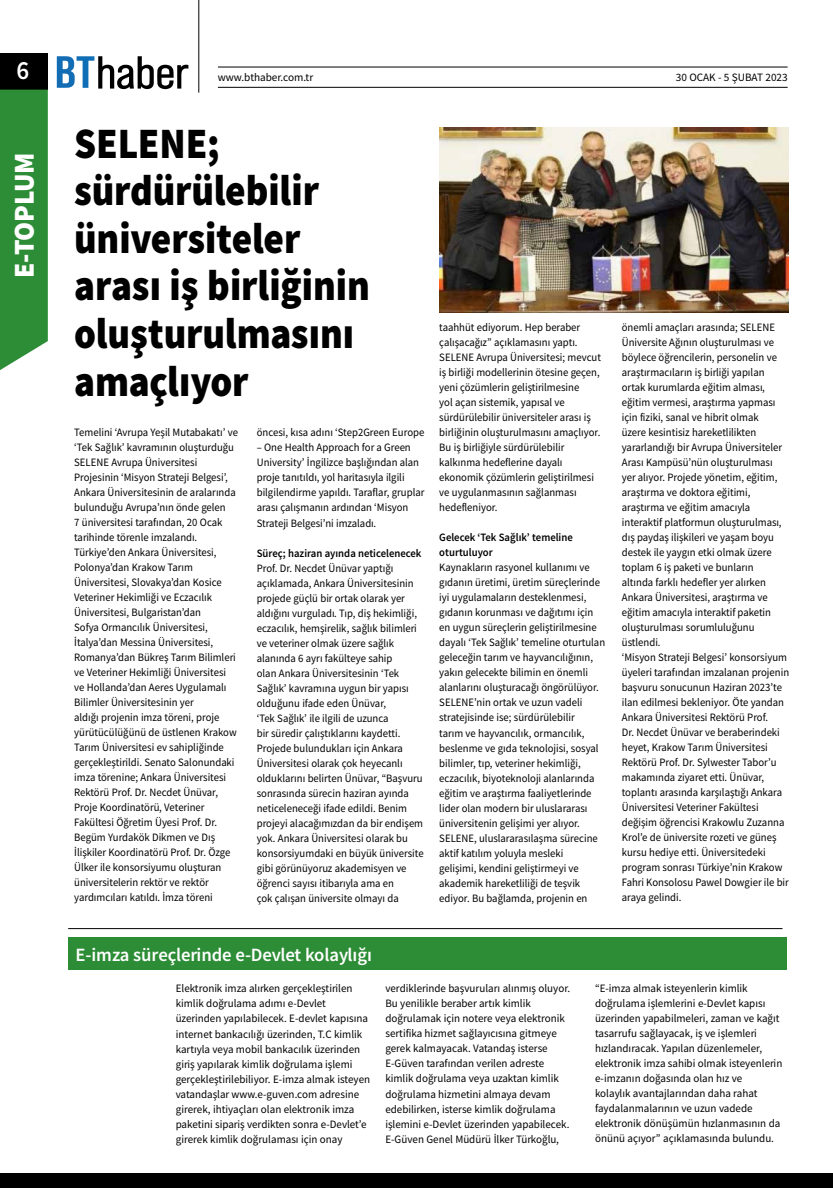
<style>
.page{position:relative;width:833px;height:1188px;background:#fff}
.page>*{position:absolute;margin:0;border:0;box-sizing:border-box;transform-origin:0 0}
.t1{font:43.38px/47.5px "Source Sans Variable";letter-spacing:.055em;color:#000;scale:.9 1}
.t2{font:28.88px "Source Sans Variable";color:#fff;scale:.95 1}
.t3{font:26.25px "Source Sans Variable";color:#fff;scale:.95 1}
.t4{font:18.75px "Source Sans Variable";letter-spacing:.03em;color:#fff}
.t5{font:11.25px/15px "Source Sans Variable";letter-spacing:.02em;color:#000;scale:.95 1}
.t6{font:11.25px/15px "Source Sans Variable";letter-spacing:.02em;color:#000}
</style>
<div class="page">
<hr style="left:68px;top:928px;width:714px;height:1px;background:#000">
<div style="left:68px;top:937px;width:718px;height:32px;background:#2d8d36"></div>
<div style="left:0;top:1172px;width:833px;height:15px;background:#000"></div>
<div style="left:0;top:53px;width:48px;height:37px;background:#000"></div>
<div style="left:0;top:90px;width:48px;height:280px;background:#2d8d36"></div>
<hr style="left:198px;top:0;width:1px;height:93px;background:#000">
<svg style="left:57px;top:56px;width:131px;height:33px"></svg>
<hr style="left:218px;top:87px;width:569px;height:1px;background:#000">
<hr style="left:218px;top:67px;width:569px;height:1px;background:#000">
<img style="left:439px;top:128px;width:349px;height:184px">
<h3 class="t3" style="left:17px;top:54px;width:14px">6</h3>
<p class="t6" style="left:218px;top:70px;width:96px">www.bthaber.com.tr</p>
<p class="t6" style="left:676px;top:70px;width:113px">30 OCAK - 5 ŞUBAT 2023</p>
<h2 class="t2" style="left:7px;top:278px;width:132px;rotate:-90deg">E-TOPLUM</h2>
<h1 class="t1" style="left:74px;top:120px;width:328px">SELENE; sürdürülebilir üniversiteler arası iş birliğinin oluşturulmasını amaçlıyor</h1>
<p class="t5" style="left:74px;top:424px;width:174px">Temelini ‘Avrupa Yeşil Mutabakatı’ ve ‘Tek Sağlık’ kavramının oluşturduğu SELENE Avrupa Üniversitesi Projesinin ‘Misyon Strateji Belgesi’, Ankara Üniversitesinin de aralarında bulunduğu Avrupa’nın önde gelen<br>7 üniversitesi tarafından, 20 Ocak tarihinde törenle imzalandı.<br>Türkiye’den Ankara Üniversitesi, Polonya’dan Krakow Tarım Üniversitesi, Slovakya’dan Kosice Veteriner Hekimliği ve Eczacılık Üniversitesi, Bulgaristan’dan<br>Sofya Ormancılık Üniversitesi, İtalya’dan Messina Üniversitesi, Romanya’dan Bükreş Tarım Bilimleri ve Veteriner Hekimliği Üniversitesi ve Hollanda’dan Aeres Uygulamalı Bilimler Üniversitesinin yer<br>aldığı projenin imza töreni, proje yürütücülüğünü de üstlenen Krakow Tarım Üniversitesi ev sahipliğinde gerçekleştirildi. Senato Salonundaki imza törenine; Ankara Üniversitesi Rektörü Prof. Dr. Necdet Ünüvar, Proje Koordinatörü, Veteriner Fakültesi Öğretim Üyesi Prof. Dr.<br>Begüm Yurdakök Dikmen ve Dış İlişkiler Koordinatörü Prof. Dr. Özge Ülker ile konsorsiyumu oluşturan üniversitelerin rektör ve rektör yardımcıları katıldı. İmza töreni</p>
<p class="t5" style="left:257px;top:425px;width:178px">öncesi, kısa adını ‘Step2Green Europe</p>
<p class="t5" style="left:257px;top:440px;width:178px">– One Health Approach for a Green University’ İngilizce başlığından alan proje tanıtıldı, yol haritasıyla ilgili bilgilendirme yapıldı. Taraflar, gruplar arası çalışmanın ardından ‘Misyon Strateji Belgesi’ni imzaladı.</p>
<p class="t5" style="left:257px;top:545px;width:177px">Süreç; haziran ayında neticelenecek Prof. Dr. Necdet Ünüvar yaptığı açıklamada, Ankara Üniversitesinin projede güçlü bir ortak olarak yer aldığını vurguladı. Tıp, diş hekimliği, eczacılık, hemşirelik, sağlık bilimleri ve veteriner olmak üzere sağlık alanında 6 ayrı fakülteye sahip<br>olan Ankara Üniversitesinin ‘Tek Sağlık’ kavramına uygun bir yapısı olduğunu ifade eden Ünüvar,<br>‘Tek Sağlık’ ile ilgili de uzunca<br>bir süredir çalıştıklarını kaydetti.<br>Projede bulundukları için Ankara Üniversitesi olarak çok heyecanlı olduklarını belirten Ünüvar, “Başvuru sonrasında sürecin haziran ayında neticeleneceği ifade edildi. Benim projeyi alacağımızdan da bir endişem yok. Ankara Üniversitesi olarak bu konsorsiyumdaki en büyük üniversite gibi görünüyoruz akademisyen ve öğrenci sayısı itibarıyla ama en<br>çok çalışan üniversite olmayı da</p>
<p class="t5" style="left:439px;top:320px;width:171px">taahhüt ediyorum. Hep beraber çalışacağız” açıklamasını yaptı.<br>SELENE Avrupa Üniversitesi; mevcut iş birliği modellerinin ötesine geçen, yeni çözümlerin geliştirilmesine<br>yol açan sistemik, yapısal ve sürdürülebilir üniversiteler arası iş birliğinin oluşturulmasını amaçlıyor.<br>Bu iş birliğiyle sürdürülebilir kalkınma hedeflerine dayalı ekonomik çözümlerin geliştirilmesi ve uygulanmasının sağlanması hedefleniyor.</p>
<p class="t5" style="left:439px;top:530px;width:176px">Gelecek ‘Tek Sağlık’ temeline oturtuluyor<br>Kaynakların rasyonel kullanımı ve gıdanın üretimi, üretim süreçlerinde iyi uygulamaların desteklenmesi, gıdanın korunması ve dağıtımı için en uygun süreçlerin geliştirilmesine dayalı ‘Tek Sağlık’ temeline oturtulan geleceğin tarım ve hayvancılığının, yakın gelecekte bilimin en önemli alanlarını oluşturacağı öngörülüyor.<br>SELENE’nin ortak ve uzun vadeli stratejisinde ise; sürdürülebilir<br>tarım ve hayvancılık, ormancılık, beslenme ve gıda teknolojisi, sosyal bilimler, tıp, veteriner hekimliği, eczacılık, biyoteknoloji alanlarında eğitim ve araştırma faaliyetlerinde lider olan modern bir uluslararası üniversitenin gelişimi yer alıyor.<br>SELENE, uluslararasılaşma sürecine aktif katılım yoluyla mesleki<br>gelişimi, kendini geliştirmeyi ve akademik hareketliliği de teşvik ediyor. Bu bağlamda, projenin en</p>
<h3 class="t4" style="left:76px;top:942px;width:297px">E-imza süreçlerinde e-Devlet kolaylığı</h3>
<p class="t5" style="left:622px;top:320px;width:177px">önemli amaçları arasında; SELENE Üniversite Ağının oluşturulması ve böylece öğrencilerin, personelin ve araştırmacıların iş birliği yapılan ortak kurumlarda eğitim alması, eğitim vermesi, araştırma yapması için fiziki, sanal ve hibrit olmak<br>üzere kesintisiz hareketlilikten yararlandığı bir Avrupa Üniversiteler Arası Kampüsü’nün oluşturulması<br>yer alıyor. Projede yönetim, eğitim, araştırma ve doktora eğitimi, araştırma ve eğitim amacıyla interaktif platformun oluşturulması, dış paydaş ilişkileri ve yaşam boyu destek ile yaygın etki olmak üzere toplam 6 iş paketi ve bunların<br>altında farklı hedefler yer alırken Ankara Üniversitesi, araştırma ve eğitim amacıyla interaktif paketin oluşturulması sorumluluğunu üstlendi.<br>‘Misyon Strateji Belgesi’ konsorsiyum üyeleri tarafından imzalanan projenin başvuru sonucunun Haziran 2023’te ilan edilmesi bekleniyor. Öte yandan Ankara Üniversitesi Rektörü Prof.<br>Dr. Necdet Ünüvar ve beraberindeki heyet, Krakow Tarım Üniversitesi Rektörü Prof. Dr. Sylwester Tabor’u makamında ziyaret etti. Ünüvar, toplantı arasında karşılaştığı Ankara Üniversitesi Veteriner Fakültesi değişim öğrencisi Krakowlu Zuzanna Krol’e de üniversite rozeti ve güneş kursu hediye etti. Üniversitedeki program sonrası Türkiye’nin Krakow Fahri Konsolosu Pawel Dowgier ile bir araya gelindi.</p>
<p class="t6" style="left:176px;top:981px;width:196px">Elektronik imza alırken gerçekleştirilen kimlik doğrulama adımı e-Devlet üzerinden yapılabilecek. E-devlet kapısına internet bankacılığı üzerinden, T.C kimlik kartıyla veya mobil bankacılık üzerinden giriş yapılarak kimlik doğrulama işlemi gerçekleştirilebiliyor. E-imza almak isteyen vatandaşlar www.e-guven.com adresine girerek, ihtiyaçları olan elektronik imza paketini sipariş verdikten sonra e-Devlet’e girerek kimlik doğrulaması için onay</p>
<p class="t6" style="left:385px;top:980px;width:186px">verdiklerinde başvuruları alınmış oluyor.<br>Bu yenilikle beraber artık kimlik doğrulamak için notere veya elektronik sertifika hizmet sağlayıcısına gitmeye gerek kalmayacak. Vatandaş isterse E-Güven tarafından verilen adreste kimlik doğrulama veya uzaktan kimlik doğrulama hizmetini almaya devam edebilirken, isterse kimlik doğrulama işlemini e-Devlet üzerinden yapabilecek.<br>E-Güven Genel Müdürü İlker Türkoğlu,</p>
<p class="t6" style="left:595px;top:980px;width:189px">“E-imza almak isteyenlerin kimlik doğrulama işlemlerini e-Devlet kapısı üzerinden yapabilmeleri, zaman ve kağıt tasarrufu sağlayacak, iş ve işlemleri hızlandıracak. Yapılan düzenlemeler, elektronik imza sahibi olmak isteyenlerin e-imzanın doğasında olan hız ve<br>kolaylık avantajlarından daha rahat faydalanmalarının ve uzun vadede elektronik dönüşümün hızlanmasının da önünü açıyor” açıklamasında bulundu.</p>
</div>
